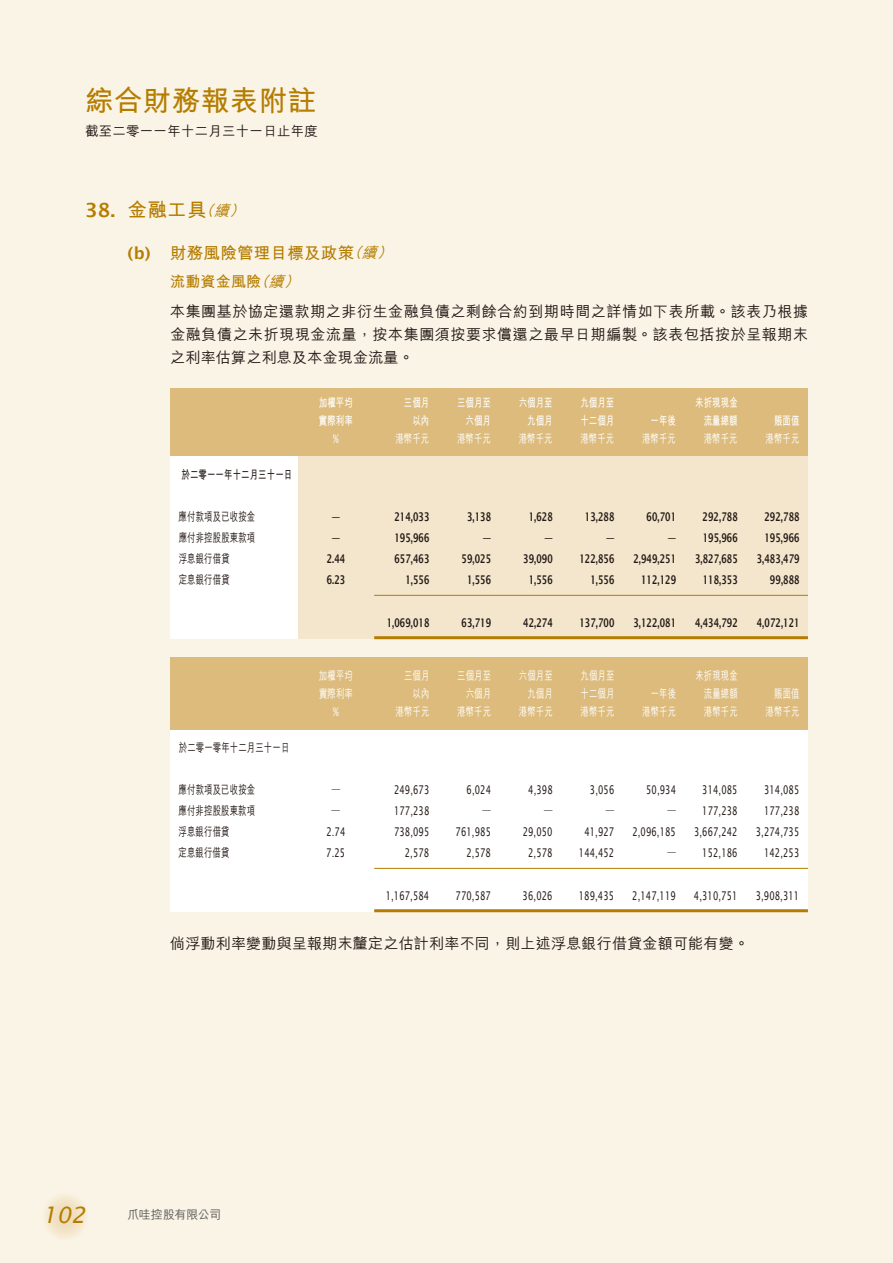
<style>
.page{position:relative;width:893px;height:1263px;background:#faf4e7}
.page>*{position:absolute;margin:0;border:0;box-sizing:border-box;transform-origin:0 0}
.t1{font:700 28.5px "M Hei HK";letter-spacing:.015em;color:#b57d00}
.t2{font:italic 22.5px "Lucida Sans";color:#b57d00}
.t3{font:700 19.5px "M Hei HK";color:#b57d00}
.t4{font:700 16.5px "M Hei HK";letter-spacing:.015em;color:#b57d00}
.t5{font:500 15px/29.7px "M Hei HK";letter-spacing:.04em;color:#231916}
.t6{font:500 15px "M Hei HK";letter-spacing:.015em;color:#231916}
.t7{font:500 13.5px "M Hei HK";letter-spacing:.015em;color:#231916}
.t8{font:600 12px "Lucida Sans";letter-spacing:.015em;color:#231916;scale:.7 1}
.t9{font:12px "Lucida Sans";letter-spacing:.015em;color:#231916;scale:.7 1}
.t10{font:500 12px "M Hei HK";letter-spacing:.015em;color:#fff;scale:.7 1}
.t11{font:500 12px "M Hei HK";letter-spacing:.015em;color:#231916;scale:.7 1}
.t12{font:700 12px "M Hei HK";letter-spacing:.015em;color:#fff;scale:.7 1}
.t13{font:700 12px "M Hei HK";letter-spacing:.015em;color:#231916;scale:.7 1}
.t14{font:500 12px "M Hei HK";letter-spacing:-.045em;color:#595857}
.t15{font:12px "Lucida Sans";color:#fff;scale:.7 1}
.s1{font-family:"Lucida Sans";font-weight:600}
.s2{font-weight:500;font-style:italic;font-size:15px}
.s3{font-weight:700;color:#b57d00}
.s4{font-style:italic;color:#b57d00}
.s5{font-family:"M Hei HK";font-weight:500}
</style>
<div class="page">
<svg style="left:42px;top:1192px;width:46px;height:49px"></svg>
<div style="left:170px;top:714px;width:638px;height:198px;background:#fff"></div>
<div style="left:170px;top:657px;width:638px;height:72px;background:#dcbb7c"></div>
<div style="left:170px;top:431px;width:638px;height:208px;background:#fff"></div>
<div style="left:298px;top:442px;width:510px;height:197px;background:#f3e6cc"></div>
<div style="left:170px;top:389px;width:638px;height:67px;background:#dcbb7c"></div>
<hr style="left:374px;top:595px;width:434px;height:1px;background:#b57d00">
<hr style="left:374px;top:636px;width:434px;height:3px;background:#b57d00">
<hr style="left:374px;top:868px;width:434px;height:1px;background:#b57d00">
<hr style="left:374px;top:909px;width:434px;height:3px;background:#b57d00">
<h1 class="t1" style="left:85px;top:79px;width:233px">綜合財務報表附註</h1>
<p class="t7" style="left:85px;top:121px;width:234px">截至二零一一年十二月三十一日止年度</p>
<h3 class="t3" style="left:85px;top:196px;width:166px"><span class="s1">38.</span> 金融工具<span class="s2">（續）</span></h3>
<h3 class="t4" style="left:128px;top:241px;width:271px"><span class="s1">(b)</span> 財務風險管理目標及政策<span class="s2">（續）</span></h3>
<p class="t5" style="left:170px;top:265px;width:640px"><span class="s3">流動資金風險</span><span class="s4">（續）<br></span>本集團基於協定還款期之非衍生金融負債之剩餘合約到期時間之詳情如下表所載。該表乃根據</p>
<p class="t5" style="left:170px;top:321px;width:639px;line-height:23.2px">金融負債之未折現現金流量，按本集團須按要求償還之最早日期編製。該表包括按於呈報期末之利率估算之利息及本金現金流量。</p>
<p class="t12" style="left:319px;top:394px;width:50px">加權平均</p>
<p class="t12" style="left:404px;top:394px;width:38px">三個月</p>
<p class="t12" style="left:457px;top:394px;width:50px">三個月至</p>
<p class="t12" style="left:519px;top:394px;width:50px">六個月至</p>
<p class="t12" style="left:580px;top:394px;width:50px">九個月至</p>
<p class="t12" style="left:695px;top:394px;width:62px">未折現現金</p>
<p class="t12" style="left:319px;top:412px;width:50px">實際利率</p>
<p class="t12" style="left:412px;top:412px;width:26px">以內</p>
<p class="t12" style="left:466px;top:412px;width:38px">六個月</p>
<p class="t12" style="left:527px;top:412px;width:38px">九個月</p>
<p class="t12" style="left:580px;top:412px;width:50px">十二個月</p>
<p class="t12" style="left:650px;top:412px;width:38px">一年後</p>
<p class="t12" style="left:704px;top:412px;width:50px">流量總額</p>
<p class="t12" style="left:774px;top:412px;width:38px">賬面值</p>
<p class="t15" style="left:333px;top:432px;width:10px">%</p>
<p class="t10" style="left:395px;top:430px;width:50px">港幣千元</p>
<p class="t10" style="left:457px;top:430px;width:50px">港幣千元</p>
<p class="t10" style="left:519px;top:430px;width:50px">港幣千元</p>
<p class="t10" style="left:580px;top:430px;width:50px">港幣千元</p>
<p class="t10" style="left:642px;top:430px;width:50px">港幣千元</p>
<p class="t10" style="left:704px;top:430px;width:50px">港幣千元</p>
<p class="t10" style="left:765px;top:430px;width:50px">港幣千元</p>
<p class="t13" style="left:181px;top:466px;width:160px">於二零一一年十二月三十一日</p>
<p class="t11" style="left:179px;top:508px;width:111px">應付款項及已收按金</p>
<p class="t8" style="left:332px;top:509px;width:14px">—</p>
<p class="t8" style="left:394px;top:509px;width:52px">214,033</p>
<p class="t8" style="left:467px;top:509px;width:36px">3,138</p>
<p class="t8" style="left:529px;top:509px;width:36px">1,628</p>
<p class="t8" style="left:585px;top:509px;width:44px">13,288</p>
<p class="t8" style="left:646px;top:509px;width:44px">60,701</p>
<p class="t8" style="left:703px;top:509px;width:52px">292,788</p>
<p class="t8" style="left:764px;top:509px;width:52px">292,788</p>
<p class="t11" style="left:179px;top:529px;width:111px">應付非控股股東款項</p>
<p class="t8" style="left:332px;top:530px;width:14px">—</p>
<p class="t8" style="left:394px;top:530px;width:52px">195,966</p>
<p class="t8" style="left:483px;top:530px;width:14px">—</p>
<p class="t8" style="left:544px;top:530px;width:14px">—</p>
<p class="t8" style="left:606px;top:530px;width:14px">—</p>
<p class="t8" style="left:668px;top:530px;width:102px">— 195,966</p>
<p class="t8" style="left:764px;top:530px;width:52px">195,966</p>
<p class="t11" style="left:179px;top:550px;width:74px">浮息銀行借貸</p>
<p class="t8" style="left:327px;top:551px;width:28px">2.44</p>
<p class="t8" style="left:394px;top:551px;width:52px">657,463</p>
<p class="t8" style="left:462px;top:551px;width:44px">59,025</p>
<p class="t8" style="left:523px;top:551px;width:44px">39,090</p>
<p class="t8" style="left:579px;top:551px;width:52px">122,856</p>
<p class="t8" style="left:633px;top:551px;width:63px">2,949,251</p>
<p class="t8" style="left:695px;top:551px;width:63px">3,827,685</p>
<p class="t8" style="left:757px;top:551px;width:63px">3,483,479</p>
<p class="t11" style="left:179px;top:571px;width:74px">定息銀行借貸</p>
<p class="t8" style="left:327px;top:572px;width:28px">6.23</p>
<p class="t8" style="left:405px;top:572px;width:36px">1,556</p>
<p class="t8" style="left:467px;top:572px;width:36px">1,556</p>
<p class="t8" style="left:529px;top:572px;width:36px">1,556</p>
<p class="t8" style="left:590px;top:572px;width:36px">1,556</p>
<p class="t8" style="left:641px;top:572px;width:52px">112,129</p>
<p class="t8" style="left:703px;top:572px;width:52px">118,353</p>
<p class="t8" style="left:770px;top:572px;width:44px">99,888</p>
<p class="t8" style="left:387px;top:616px;width:63px">1,069,018</p>
<p class="t8" style="left:462px;top:616px;width:44px">63,719</p>
<p class="t8" style="left:523px;top:616px;width:44px">42,274</p>
<p class="t8" style="left:579px;top:616px;width:52px">137,700</p>
<p class="t8" style="left:633px;top:616px;width:63px">3,122,081</p>
<p class="t8" style="left:695px;top:616px;width:63px">4,434,792</p>
<p class="t8" style="left:757px;top:616px;width:63px">4,072,121</p>
<p class="t10" style="left:319px;top:667px;width:50px">加權平均</p>
<p class="t10" style="left:404px;top:667px;width:38px">三個月</p>
<p class="t10" style="left:457px;top:667px;width:50px">三個月至</p>
<p class="t10" style="left:519px;top:667px;width:50px">六個月至</p>
<p class="t10" style="left:580px;top:667px;width:50px">九個月至</p>
<p class="t10" style="left:695px;top:667px;width:62px">未折現現金</p>
<p class="t10" style="left:319px;top:685px;width:50px">實際利率</p>
<p class="t10" style="left:413px;top:685px;width:26px">以內</p>
<p class="t10" style="left:466px;top:685px;width:38px">六個月</p>
<p class="t10" style="left:527px;top:685px;width:38px">九個月</p>
<p class="t10" style="left:580px;top:685px;width:50px">十二個月</p>
<p class="t10" style="left:651px;top:685px;width:38px">一年後</p>
<p class="t10" style="left:704px;top:685px;width:50px">流量總額</p>
<p class="t10" style="left:774px;top:685px;width:38px">賬面值</p>
<p class="t15" style="left:333px;top:705px;width:10px">%</p>
<p class="t10" style="left:395px;top:703px;width:50px">港幣千元</p>
<p class="t10" style="left:457px;top:703px;width:50px">港幣千元</p>
<p class="t10" style="left:519px;top:703px;width:50px">港幣千元</p>
<p class="t10" style="left:580px;top:703px;width:50px">港幣千元</p>
<p class="t10" style="left:642px;top:703px;width:50px">港幣千元</p>
<p class="t10" style="left:704px;top:703px;width:50px">港幣千元</p>
<p class="t10" style="left:766px;top:703px;width:50px">港幣千元</p>
<p class="t11" style="left:179px;top:739px;width:160px">於二零一零年十二月三十一日</p>
<p class="t11" style="left:179px;top:781px;width:111px">應付款項及已收按金</p>
<p class="t11" style="left:332px;top:781px;width:13px">—</p>
<p class="t9" style="left:394px;top:783px;width:52px">249,673</p>
<p class="t9" style="left:467px;top:783px;width:36px">6,024</p>
<p class="t9" style="left:528px;top:783px;width:36px">4,398</p>
<p class="t9" style="left:590px;top:783px;width:36px">3,056</p>
<p class="t9" style="left:646px;top:783px;width:44px">50,934</p>
<p class="t9" style="left:702px;top:783px;width:52px">314,085</p>
<p class="t9" style="left:764px;top:783px;width:52px">314,085</p>
<p class="t11" style="left:179px;top:802px;width:111px">應付非控股股東款項</p>
<p class="t11" style="left:332px;top:802px;width:13px">—</p>
<p class="t9" style="left:394px;top:804px;width:52px">177,238</p>
<p class="t11" style="left:483px;top:802px;width:13px">—</p>
<p class="t11" style="left:544px;top:802px;width:13px">—</p>
<p class="t11" style="left:606px;top:802px;width:13px">—</p>
<p class="t9" style="left:668px;top:804px;width:102px"><span class="s5">—</span> 177,238</p>
<p class="t9" style="left:764px;top:804px;width:52px">177,238</p>
<p class="t11" style="left:179px;top:823px;width:74px">浮息銀行借貸</p>
<p class="t9" style="left:326px;top:825px;width:29px">2.74</p>
<p class="t9" style="left:394px;top:825px;width:52px">738,095</p>
<p class="t9" style="left:456px;top:825px;width:52px">761,985</p>
<p class="t9" style="left:523px;top:825px;width:44px">29,050</p>
<p class="t9" style="left:584px;top:825px;width:44px">41,927</p>
<p class="t9" style="left:632px;top:825px;width:64px">2,096,185</p>
<p class="t9" style="left:694px;top:825px;width:64px">3,667,242</p>
<p class="t9" style="left:756px;top:825px;width:64px">3,274,735</p>
<p class="t11" style="left:178px;top:844px;width:74px">定息銀行借貸</p>
<p class="t9" style="left:326px;top:846px;width:29px">7.25</p>
<p class="t9" style="left:405px;top:846px;width:36px">2,578</p>
<p class="t9" style="left:466px;top:846px;width:36px">2,578</p>
<p class="t9" style="left:528px;top:846px;width:36px">2,578</p>
<p class="t9" style="left:579px;top:846px;width:52px">144,452</p>
<p class="t9" style="left:667px;top:846px;width:102px"><span class="s5">—</span> 152,186</p>
<p class="t9" style="left:764px;top:846px;width:52px">142,253</p>
<p class="t9" style="left:386px;top:889px;width:64px">1,167,584</p>
<p class="t9" style="left:456px;top:889px;width:52px">770,587</p>
<p class="t9" style="left:523px;top:889px;width:44px">36,026</p>
<p class="t9" style="left:579px;top:889px;width:52px">189,435</p>
<p class="t9" style="left:632px;top:889px;width:64px">2,147,119</p>
<p class="t9" style="left:694px;top:889px;width:64px">4,310,751</p>
<p class="t9" style="left:756px;top:889px;width:64px">3,908,311</p>
<p class="t6" style="left:170px;top:932px;width:580px">倘浮動利率變動與呈報期末釐定之估計利率不同，則上述浮息銀行借貸金額可能有變。</p>
<h2 class="t2" style="left:43px;top:1202px;width:44px">102</h2>
<p class="t14" style="left:128px;top:1206px;width:95px">爪哇控股有限公司</p>
</div>
